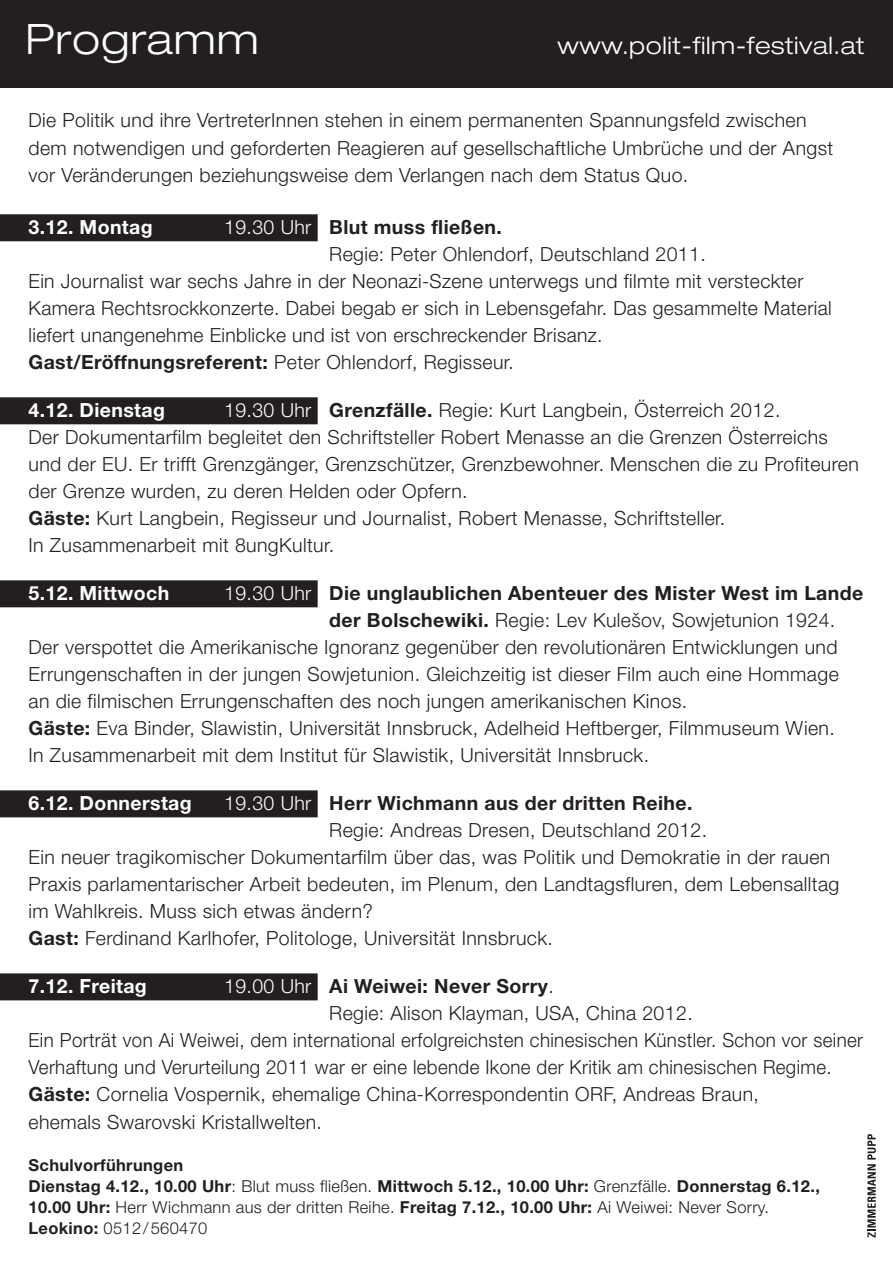
<style>
.page{position:relative;width:893px;height:1263px;background:#fff}
.page>*{position:absolute;margin:0;border:0;box-sizing:border-box;transform-origin:0 0}
.t1{font:300 expanded 42px "Helvetica Neue LT Std";letter-spacing:.025em;color:#fff}
.t2{font:300 expanded 24px "Helvetica Neue LT Std";letter-spacing:.025em;color:#fff}
.t3{font:300 19.5px/27px "Helvetica Neue LT Std";letter-spacing:.02em;color:#231f20}
.t4{font:300 19.5px "Helvetica Neue LT Std";letter-spacing:.02em;color:#231f20;scale:.96 1}
.t5{font:700 19.5px "Helvetica Neue LT Std";letter-spacing:.02em;color:#231f20}
.t6{font:700 19.5px "Helvetica Neue LT Std";letter-spacing:.02em;color:#fff}
.t7{font:700 16.5px/21px "Helvetica Neue LT Std";letter-spacing:.02em;color:#231f20}
.s1{font-weight:300;color:#fff}
.s2{font-weight:700}
.s3{color:#fff}
.s4{font-weight:300}
</style>
<div class="page">
<div style="left:0;top:0;width:893px;height:87px;background:#231f20"></div>
<div style="left:0;top:214px;width:318px;height:27px;background:#231f20"></div>
<div style="left:0;top:397px;width:318px;height:27px;background:#231f20"></div>
<div style="left:0;top:580px;width:318px;height:27px;background:#231f20"></div>
<div style="left:0;top:790px;width:318px;height:27px;background:#231f20"></div>
<div style="left:0;top:973px;width:318px;height:27px;background:#231f20"></div>
<svg style="left:867px;top:1134px;width:9px;height:103px"></svg>
<h1 class="t1" style="left:25px;top:14px;width:235px">Programm</h1>
<p class="t2" style="left:557px;top:31px;width:308px">www.polit-film-festival.at</p>
<p class="t3" style="left:29px;top:107px;width:806px">Die Politik und ihre VertreterInnen stehen in einem permanenten Spannungsfeld zwischen dem notwendigen und geforderten Reagieren auf gesellschaftliche Umbrüche und der Angst vor Veränderungen beziehungsweise dem Verlangen nach dem Status Quo.</p>
<p class="t6" style="left:29px;top:215px;width:126px">3.12. Montag</p>
<p class="t5" style="left:224px;top:215px;width:279px"><span class="s1">19.30 Uhr</span> Blut muss fließen.</p>
<p class="t3" style="left:329px;top:240px;width:378px">Regie: Peter Ohlendorf, Deutschland 2011.</p>
<p class="t3" style="left:29px;top:267px;width:776px">Ein Journalist war sechs Jahre in der Neonazi-Szene unterwegs und filmte mit versteckter</p>
<p class="t3" style="left:29px;top:294px;width:805px">Kamera Rechtsrockkonzerte. Dabei begab er sich in Lebensgefahr. Das gesammelte Material</p>
<p class="t3" style="left:29px;top:321px;width:575px">liefert unangenehme Einblicke und ist von erschreckender Brisanz.</p>
<p class="t3" style="left:29px;top:348px;width:487px"><span class="s2">Gast/Eröffnungsreferent:</span> Peter Ohlendorf, Regisseur.</p>
<p class="t6" style="left:29px;top:398px;width:138px">4.12. Dienstag</p>
<p class="t3" style="left:29px;top:396px;width:832px;text-indent:196px"><span class="s3">19.30 Uhr</span> <span class="s2">Grenzfälle.</span> Regie: Kurt Langbein, Österreich 2012.<br>Der Dokumentarfilm begleitet den Schriftsteller Robert Menasse an die Grenzen Österreichs und der EU. Er trifft Grenzgänger, Grenzschützer, Grenzbewohner. Menschen die zu Profiteuren der Grenze wurden, zu deren Helden oder Opfern.<br><span class="s2">Gäste:</span> Kurt Langbein, Regisseur und Journalist, Robert Menasse, Schriftsteller.<br>In Zusammenarbeit mit 8ungKultur.</p>
<p class="t6" style="left:29px;top:581px;width:142px">5.12. Mittwoch</p>
<p class="t5" style="left:224px;top:581px;width:641px"><span class="s1">19.30 Uhr</span> Die unglaublichen Abenteuer des Mister West im Lande</p>
<p class="t3" style="left:329px;top:606px;width:508px"><span class="s2">der Bolschewiki.</span> Regie: Lev Kulešov, Sowjetunion 1924.</p>
<p class="t3" style="left:29px;top:633px;width:811px">Der verspottet die Amerikanische Ignoranz gegenüber den revolutionären Entwicklungen und</p>
<p class="t3" style="left:29px;top:660px;width:812px">Errungenschaften in der jungen Sowjetunion. Gleichzeitig ist dieser Film auch eine Hommage</p>
<p class="t3" style="left:29px;top:687px;width:660px">an die filmischen Errungenschaften des noch jungen amerikanischen Kinos.</p>
<p class="t3" style="left:29px;top:714px;width:808px"><span class="s2">Gäste:</span> Eva Binder, Slawistin, Universität Innsbruck, Adelheid Heftberger, Filmmuseum Wien.</p>
<p class="t3" style="left:29px;top:741px;width:622px">In Zusammenarbeit mit dem Institut für Slawistik, Universität Innsbruck.</p>
<p class="t6" style="left:29px;top:791px;width:165px">6.12. Donnerstag</p>
<p class="t5" style="left:224px;top:791px;width:470px"><span class="s1">19.30 Uhr</span> Herr Wichmann aus der dritten Reihe.</p>
<p class="t3" style="left:329px;top:816px;width:379px">Regie: Andreas Dresen, Deutschland 2012.</p>
<p class="t3" style="left:29px;top:843px;width:803px">Ein neuer tragikomischer Dokumentarfilm über das, was Politik und Demokratie in der rauen</p>
<p class="t3" style="left:29px;top:870px;width:812px">Praxis parlamentarischer Arbeit bedeuten, im Plenum, den Landtagsfluren, dem Lebensalltag</p>
<p class="t3" style="left:29px;top:897px;width:346px">im Wahlkreis. Muss sich etwas ändern?</p>
<p class="t3" style="left:29px;top:924px;width:526px"><span class="s2">Gast:</span> Ferdinand Karlhofer, Politologe, Universität Innsbruck.</p>
<p class="t6" style="left:29px;top:974px;width:120px">7.12. Freitag</p>
<p class="t5" style="left:224px;top:974px;width:331px"><span class="s1">19.00 Uhr</span> Ai Weiwei: Never Sorry<span class="s4">.</span></p>
<p class="t3" style="left:329px;top:999px;width:365px">Regie: Alison Klayman, USA, China 2012.</p>
<p class="t4" style="left:29px;top:1028px;width:871px">Ein Porträt von Ai Weiwei, dem international erfolgreichsten chinesischen Künstler. Schon vor seiner</p>
<p class="t4" style="left:29px;top:1055px;width:838px">Verhaftung und Verurteilung 2011 war er eine lebende Ikone der Kritik am chinesischen Regime.</p>
<p class="t3" style="left:29px;top:1080px;width:732px"><span class="s2">Gäste:</span> Cornelia Vospernik, ehemalige China-Korrespondentin ORF, Andreas Braun,</p>
<p class="t3" style="left:29px;top:1108px;width:295px">ehemals Swarovski Kristallwelten.</p>
<p class="t7" style="left:29px;top:1155px;width:793px">Schulvorführungen<br>Dienstag 4.12., 10.00 Uhr<span class="s4">: Blut muss fließen.</span> Mittwoch 5.12., 10.00 Uhr: <span class="s4">Grenzfälle.</span> Donnerstag 6.12., 10.00 Uhr: <span class="s4">Herr Wichmann aus der dritten Reihe.</span> Freitag 7.12., 10.00 Uhr: <span class="s4">Ai Weiwei: Never Sorry.<br></span>Leokino: <span class="s4">0512/560470</span></p>
</div>
